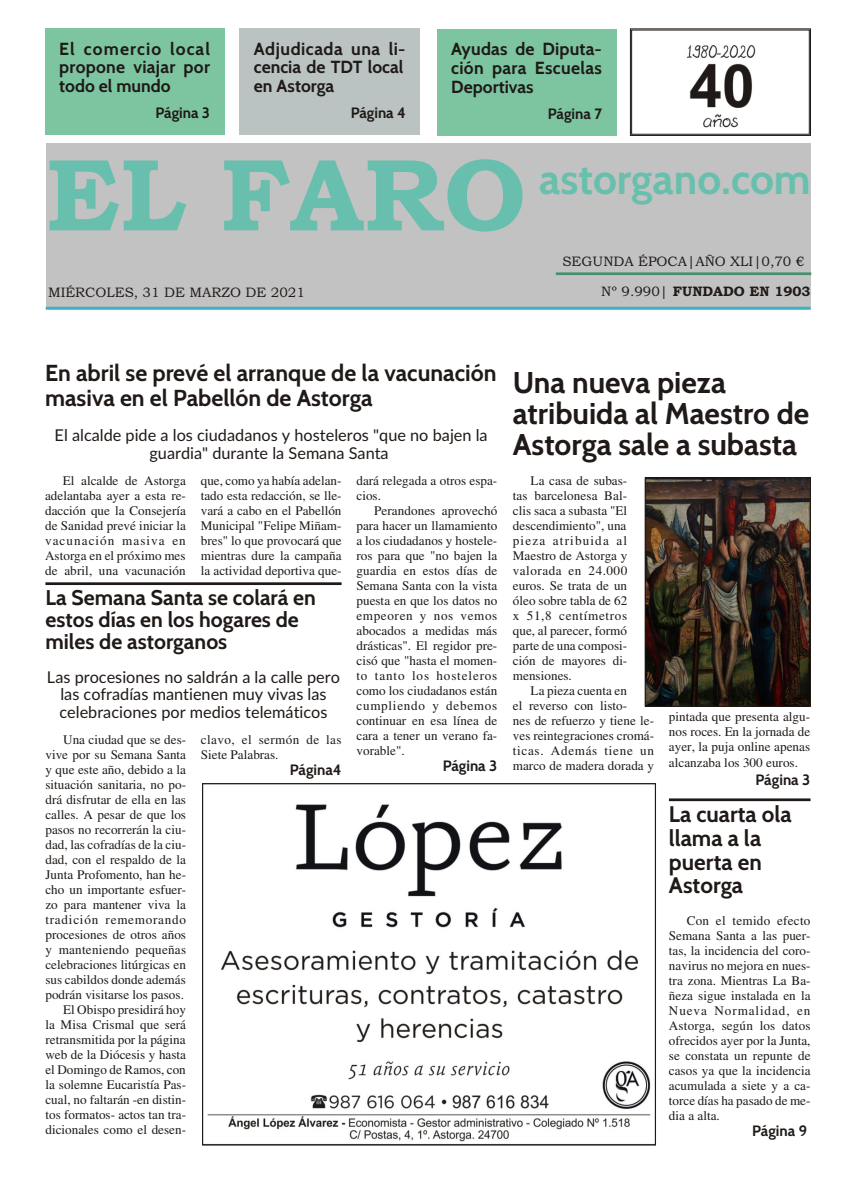
<style>
.page{position:relative;width:855px;height:1181px;background:#fff}
.page>*{position:absolute;margin:0;border:0;box-sizing:border-box;transform-origin:0 0}
.t1{font:102.5px "Bookman Old Style";color:#69bfad}
.t2{font:700 42.5px "Cabin";color:#69bfad}
.t3{font:700 30px/30.6px "Cabin";color:#1f1a17}
.t4{font:700 23.12px/25px "Cabin";color:#1f1a17}
.t5{font:700 22.5px/23.6px "Cabin";color:#1f1a17}
.t6{font:700 21.25px/22.4px "Cabin";color:#1f1a17}
.t7{font:700 17.5px/18.8px "Cabin";letter-spacing:.01em;color:#1f1a17;text-align:justify}
.t8{font:16.25px/17.4px "Lato";color:#1f1a17;text-align:center}
.t9{font:700 15px "Cabin";letter-spacing:-.005em;color:#1f1a17}
.t10{font:13.75px "Bookman Old Style";color:#1f1a17}
.t11{font:13.12px/15px "Times";letter-spacing:.005em;color:#1f1a17;text-align:justify}
.t12{font:13.12px "Times";letter-spacing:.05em;color:#1f1a17}
.t13{font:13.12px "Times";letter-spacing:.055em;color:#1f1a17}
.t14{font:13.12px/15px "Times";letter-spacing:.03em;color:#1f1a17}
.t15{font:13.12px "Times";letter-spacing:.065em;color:#1f1a17}
.t16{font:13.12px "Times";letter-spacing:.085em;color:#1f1a17}
.t17{font:13.12px "Times";letter-spacing:.04em;color:#1f1a17}
</style>
<div class="page">
<div style="left:46px;top:143px;width:764px;height:166px;background:#c2c2c2"></div>
<hr style="left:46px;top:307px;width:764px;height:2px;background:#3bb3c2">
<div style="left:239px;top:29px;width:181px;height:106px;background:#bac2c2"></div>
<img style="left:686px;top:45px;width:70px;height:83px">
<div style="left:630px;top:29px;width:180px;height:107px;border:1px solid #1f1a17"></div>
<hr style="left:555px;top:272px;width:255px;height:3px;background:#45916e">
<div style="left:437px;top:29px;width:179px;height:107px;background:#7dc4a1"></div>
<div style="left:45px;top:29px;width:179px;height:106px;background:#7dc4a1"></div>
<hr style="left:45px;top:582px;width:296px;height:3px;background:#1f1a17">
<hr style="left:668px;top:798px;width:142px;height:3px;background:#1f1a17">
<img style="left:207px;top:804px;width:444px;height:338px">
<img style="left:646px;top:480px;width:162px;height:224px">
<div style="left:644px;top:478px;width:166px;height:228px;border:1px solid #1f1a17"></div>
<p class="t7" style="left:59px;top:39px;width:152px">El co mer cio lo cal pro po ne via jar por todo el mun do</p>
<p class="t9" style="left:155px;top:104px;width:56px">Pá gi na 3</p>
<p class="t7" style="left:254px;top:39px;width:153px">Adju di ca da una li - cen cia de TDT lo cal en Astorga</p>
<p class="t9" style="left:350px;top:104px;width:57px">Pá gi na 4</p>
<p class="t7" style="left:451px;top:40px;width:152px">Ayu das de Di pu ta - ción para Escue las Deportivas</p>
<p class="t9" style="left:547px;top:104px;width:56px">Pá gi na 7</p>
<p class="t1" style="left:46px;top:157px;width:481px">EL FARO</p>
<p class="t2" style="left:539px;top:153px;width:273px">as tor ga no.com</p>
<p class="t10" style="left:562px;top:256px;width:243px">SEGUNDA ÉPOCA|AÑO XLI|0,70 €</p>
<p class="t10" style="left:48px;top:287px;width:258px">MIÉRCOLES, 31 DE MARZO DE 2021</p>
<p class="t10" style="left:601px;top:286px;width:211px">Nº 9.990| FUNDADO EN 1903</p>
<p class="t4" style="left:45px;top:360px;width:452px">En abril se prevé el arranque de la vacunación masiva en el Pabellón de Astorga</p>
<p class="t8" style="left:55px;top:427px;width:434px">El alcalde pide a los ciudadanos y hosteleros "que no bajen la guardia" durante la Semana Santa</p>
<p class="t11" style="left:45px;top:474px;width:142px;text-indent:18px">El al cal de de Astor ga ade lan ta ba ayer a esta re - dac ción que la Con se je ría de Sa ni dad pre vé ini ciar la va cu na ción ma si va en Astorga en el pró xi mo mes de abril, una va cu na ción</p>
<p class="t11" style="left:201px;top:474px;width:142px">que, como ya había ade lan - ta do esta re dac ción, se lle - va rá a cabo en el Pa be llón Mu ni ci pal "Fe li pe Mi ñam - bres" lo que pro vo ca rá que mien tras dure la cam pa ña la ac ti vi dad de por ti va que -</p>
<p class="t11" style="left:356px;top:474px;width:142px">da rá re le ga da a otros es pa -</p>
<p class="t11" style="left:356px;top:489px;width:26px">cios.</p>
<p class="t11" style="left:374px;top:504px;width:125px">Pe ran do nes apro ve chó</p>
<p class="t11" style="left:356px;top:519px;width:142px">para ha cer un lla ma mien to</p>
<p class="t11" style="left:356px;top:534px;width:142px">a los ciu da da nos y hos te le -</p>
<p class="t11" style="left:356px;top:549px;width:142px">ros para que "no ba jen la</p>
<p class="t11" style="left:356px;top:564px;width:142px">guar dia en es tos días de</p>
<p class="t11" style="left:356px;top:579px;width:142px">Se ma na San ta con la vis ta</p>
<p class="t11" style="left:356px;top:594px;width:142px">pues ta en que los datos no</p>
<p class="t12" style="left:356px;top:611px;width:142px">em peo ren y nos vemos</p>
<p class="t11" style="left:356px;top:624px;width:142px">abo ca dos a me di das más</p>
<p class="t11" style="left:356px;top:639px;width:142px">drás ti cas". El re gi dor pre -</p>
<p class="t11" style="left:356px;top:654px;width:142px">ci só que "has ta el mo men -</p>
<p class="t15" style="left:356px;top:671px;width:142px">to tan to los hos te le ros</p>
<p class="t11" style="left:356px;top:684px;width:142px">como los ciu da da nos es tán</p>
<p class="t13" style="left:356px;top:701px;width:142px">cum plien do y de be mos</p>
<p class="t11" style="left:356px;top:714px;width:142px">con ti nuar en esa lí nea de</p>
<p class="t11" style="left:356px;top:729px;width:142px">cara a te ner un ve ra no fa -</p>
<p class="t11" style="left:356px;top:744px;width:50px">vo ra ble".</p>
<p class="t9" style="left:442px;top:757px;width:56px">Pá gi na 3</p>
<p class="t6" style="left:45px;top:586px;width:272px">La Semana Santa se colará en estos días en los hogares de miles de astorganos</p>
<p class="t8" style="left:47px;top:669px;width:294px">Las procesiones no saldrán a la calle pero las cofradías mantienen muy vivas las celebraciones por medios telemáticos</p>
<p class="t11" style="left:45px;top:733px;width:142px;text-align:right">Una ciu dad que se des-<br>vi ve por su Se ma na San ta y que este año, de bi do a la si tua ción sa ni ta ria, no po - drá dis fru tar de ella en las ca lles. A pe sar de que los pa sos no re co rre rán la ciu - dad, las co fra días de la ciu - dad, con el res pal do de la<br>Jun ta Pro fo men to, han he - cho un im por tan te es fuer - zo para man te ner viva la tra di ción re me mo ran do pro ce sio nes de otros años y man te nien do pe que ñas ce le bra cio nes li túr gi cas en sus ca bil dos don de ade más po drán vi si tar se los pa sos.<br>El Obis po pre si di rá hoy<br>la Misa Cri smal que será re trans mi ti da por la pá gi na web de la Dió ce sis y has ta el Do min go de Ra mos, con la so lem ne Eu ca ris tía Pas - cual, no fal ta rán -en dis tin - tos forma tos- ac tos tan tra - di cio na les como el de sen -</p>
<p class="t14" style="left:201px;top:733px;width:142px">cla vo, el se rmón de las<br>Sie te Pa la bras.</p>
<p class="t9" style="left:289px;top:761px;width:53px">Pá gi na4</p>
<p class="t3" style="left:512px;top:367px;width:298px">Una nueva pieza atribuida al Maestro de<br>Astorga sale a subasta</p>
<p class="t11" style="left:530px;top:474px;width:98px">La casa de sub as -</p>
<p class="t11" style="left:512px;top:489px;width:116px">tas bar ce lo ne sa Bal -</p>
<p class="t11" style="left:512px;top:504px;width:116px">clis saca a sub as ta "El</p>
<p class="t11" style="left:512px;top:519px;width:115px">des cen di mien to", una</p>
<p class="t16" style="left:512px;top:536px;width:116px">pie za atri bui da al</p>
<p class="t11" style="left:512px;top:549px;width:116px">Maes tro de Astor ga y</p>
<p class="t17" style="left:512px;top:566px;width:116px">va lo ra da en 24.000</p>
<p class="t11" style="left:512px;top:579px;width:116px">eu ros. Se tra ta de un</p>
<p class="t11" style="left:512px;top:594px;width:116px">óleo so bre ta bla de 62</p>
<p class="t13" style="left:512px;top:611px;width:116px">x 51,8 cen tí me tros</p>
<p class="t11" style="left:512px;top:624px;width:115px">que, al pa re cer, for mó</p>
<p class="t11" style="left:512px;top:639px;width:116px">par te de una com po si -</p>
<p class="t11" style="left:512px;top:654px;width:116px">ción de ma yo res di-</p>
<p class="t11" style="left:512px;top:669px;width:60px">men sio nes.</p>
<p class="t11" style="left:530px;top:684px;width:98px">La pie za cuen ta en</p>
<p class="t11" style="left:512px;top:699px;width:116px">el re ver so con listo -</p>
<p class="t11" style="left:512px;top:714px;width:143px">nes de re fuer zo y tie ne le -</p>
<p class="t11" style="left:512px;top:729px;width:143px">ves rein te gra cio nes cro má -</p>
<p class="t12" style="left:512px;top:746px;width:142px">ti cas. Ade más tie ne un</p>
<p class="t11" style="left:512px;top:759px;width:143px">mar co de ma de ra do ra da y</p>
<p class="t11" style="left:668px;top:711px;width:143px">pin ta da que pre sen ta al gu - nos ro ces. En la jor na da de ayer, la puja on li ne ape nas al can za ba los 300 eu ros.</p>
<p class="t9" style="left:755px;top:770px;width:56px">Pá gi na 3</p>
<p class="t5" style="left:668px;top:802px;width:124px">La cuarta ola llama a la puerta en<br>Astorga</p>
<p class="t11" style="left:668px;top:914px;width:143px;text-indent:18px">Con el te mi do efec to Se ma na San ta a las puer - tas, la in ci den cia del co ro - na vi rus no me jo ra en nues - tra zona. Mien tras La Ba - ñe za si gue ins ta la da en la Nue va Nor ma li dad, en Astorga, se gún los da tos ofreci dos ayer por la Jun ta, se cons ta ta un re pun te de ca sos ya que la in ci den cia acu mu la da a sie te y a ca - tor ce días ha pa sa do de me - dia a alta.</p>
<p class="t9" style="left:751px;top:1121px;width:56px">Pá gi na 9</p>
</div>
